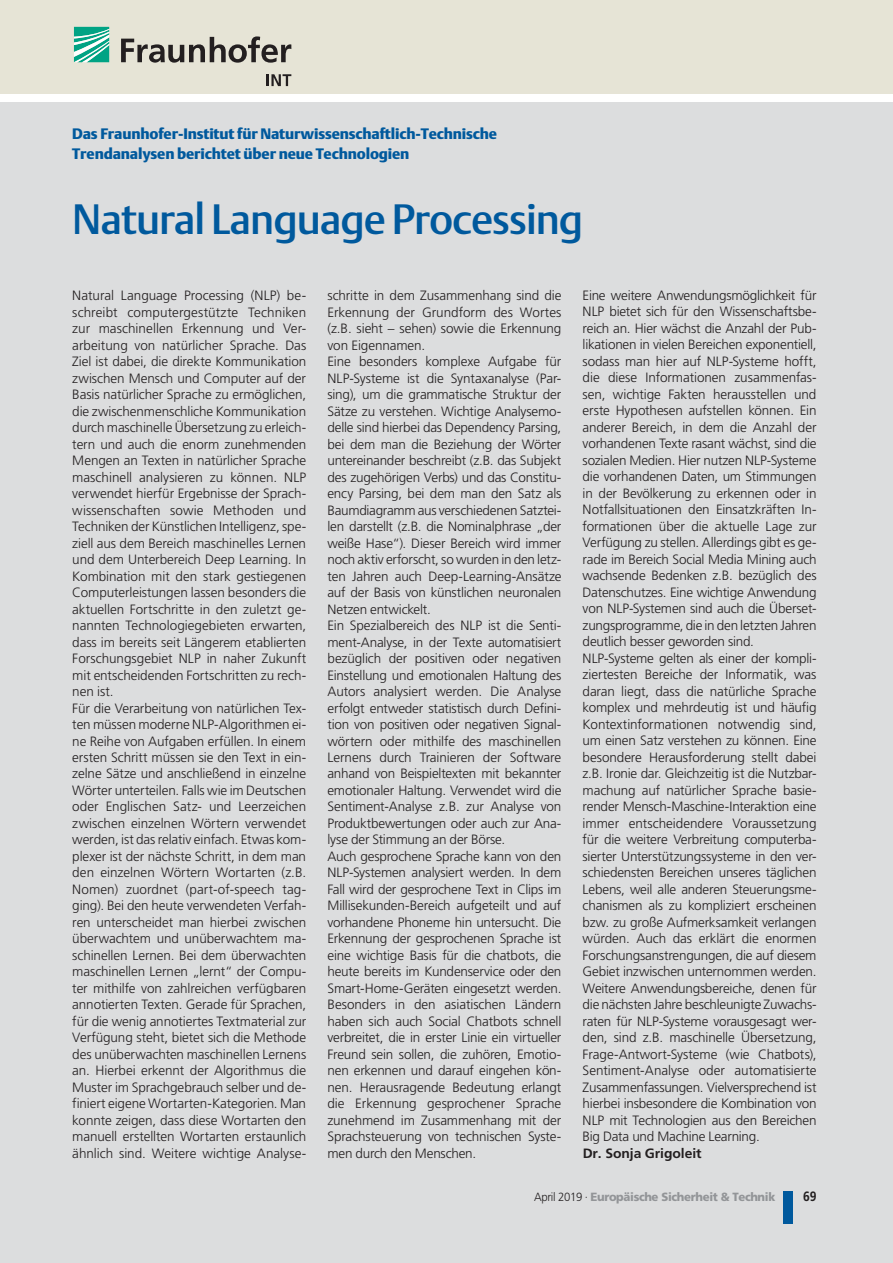
<style>
.page{position:relative;width:893px;height:1263px;background:#fff}
.page>*{position:absolute;margin:0;border:0;box-sizing:border-box;transform-origin:0 0}
.t1{font:42px "DTL Argo T Medium";letter-spacing:-.025em;color:#00599d}
.t2{font:15px/19.5px "DTL Argo T Black";letter-spacing:-.01em;color:#00599d}
.t3{font:300 13.5px/16.5px "Frutiger LT Pro";letter-spacing:-.01em;color:#231f20}
.t4{font:700 13.5px "Frutiger LT Pro";letter-spacing:-.005em;color:#231f20}
.t5{font:700 13.5px "Frutiger";color:#231f20;scale:.9 1}
.t6{font:900 11.85px "Frutiger";letter-spacing:-.03em;color:#939598;scale:.96 1}
.s1{font-family:"Frutiger LT Pro";font-weight:300;color:#231f20}
</style>
<div class="page">
<div style="left:0;top:102px;width:893px;height:1161px;background:#dcddde"></div>
<div style="left:783px;top:1191px;width:9px;height:33px;background:#00599d"></div>
<div style="left:0;top:0;width:893px;height:94px;background:#e6e4d6"></div>
<svg style="left:74px;top:27px;width:35px;height:35px"></svg>
<svg style="left:121px;top:36px;width:170px;height:27px"></svg>
<svg style="left:266px;top:74px;width:25px;height:12px"></svg>
<p class="t2" style="left:72px;top:126px;width:426px">Das Fraunhofer-Institut für Naturwissenschaftlich-Technische<br>Trendanalysen berichtet über neue Technologien</p>
<h1 class="t1" style="left:72px;top:201px;width:512px">Natural Language Processing</h1>
<p class="t3" style="left:72px;top:288px;width:236px">Natural Language Processing (NLP) be&shy;schreibt computergestützte Techniken zur maschinellen Erkennung und Ver&shy;arbeitung von natürlicher Sprache. Das Ziel ist dabei, die direkte Kommunikation zwischen Mensch und Computer auf der Basis natürlicher Sprache zu ermöglichen, die zwischenmenschliche Kommunikation durch maschinelle Übersetzung zu erleich&shy;tern und auch die enorm zunehmenden Mengen an Texten in natürlicher Sprache maschinell analysieren zu können. NLP verwendet hierfür Ergebnisse der Sprach&shy;wissenschaften sowie Methoden und Techniken der Künstlichen Intelligenz, spe&shy;ziell aus dem Bereich maschinelles Lernen und dem Unterbereich Deep Learning. In Kombination mit den stark gestiegenen Computerleistungen lassen besonders die aktuellen Fortschritte in den zuletzt ge&shy;nannten Technologiegebieten erwarten, dass im bereits seit Längerem etablierten Forschungsgebiet NLP in naher Zukunft mit entscheidenden Fortschritten zu rech&shy;nen ist.<br>Für die Verarbeitung von natürlichen Tex&shy;ten müssen moderne NLP-Algorithmen ei&shy;ne Reihe von Aufgaben erfüllen. In einem ersten Schritt müssen sie den Text in ein&shy;zelne Sätze und anschließend in einzelne Wörter unterteilen. Falls wie im Deutschen oder Englischen Satz- und Leerzeichen zwischen einzelnen Wörtern verwendet werden, ist das relativ einfach. Etwas kom&shy;plexer ist der nächste Schritt, in dem man den einzelnen Wörtern Wortarten (z.B.<br>Nomen) zuordnet (part-of-speech tag&shy;ging). Bei den heute verwendeten Verfah&shy;ren unterscheidet man hierbei zwischen überwachtem und unüberwachtem ma&shy;schinellen Lernen. Bei dem überwachten maschinellen Lernen „lernt“ der Compu&shy;ter mithilfe von zahlreichen verfügbaren annotierten Texten. Gerade für Sprachen, für die wenig annotiertes Textmaterial zur Verfügung steht, bietet sich die Methode des unüberwachten maschinellen Lernens an. Hierbei erkennt der Algorithmus die Muster im Sprachgebrauch selber und de&shy;finiert eigene Wortarten-Kategorien. Man konnte zeigen, dass diese Wortarten den manuell erstellten Wortarten erstaunlich ähnlich sind. Weitere wichtige Analyse-</p>
<p class="t3" style="left:583px;top:288px;width:235px">Eine weitere Anwendungsmöglichkeit für NLP bietet sich für den Wissenschaftsbe&shy;reich an. Hier wächst die Anzahl der Pub&shy;likationen in vielen Bereichen exponentiell, sodass man hier auf NLP-Systeme hofft, die diese Informationen zusammenfas&shy;sen, wichtige Fakten herausstellen und erste Hypothesen aufstellen können. Ein anderer Bereich, in dem die Anzahl der vorhandenen Texte rasant wächst, sind die sozialen Medien. Hier nutzen NLP-Systeme die vorhandenen Daten, um Stimmungen in der Bevölkerung zu erkennen oder in Notfallsituationen den Einsatzkräften In&shy;formationen über die aktuelle Lage zur Verfügung zu stellen. Allerdings gibt es ge&shy;rade im Bereich Social Media Mining auch wachsende Bedenken z.B. bezüglich des Datenschutzes. Eine wichtige Anwendung von NLP-Systemen sind auch die Überset&shy;zungsprogramme, die in den letzten Jahren deutlich besser geworden sind.<br>NLP-Systeme gelten als einer der kompli&shy;ziertesten Bereiche der Informatik, was daran liegt, dass die natürliche Sprache komplex und mehrdeutig ist und häufig Kontextinformationen notwendig sind, um einen Satz verstehen zu können. Eine besondere Herausforderung stellt dabei z.B. Ironie dar. Gleichzeitig ist die Nutzbar&shy;machung auf natürlicher Sprache basie&shy;render Mensch-Maschine-Interaktion eine immer entscheidendere Voraussetzung für die weitere Verbreitung computerba&shy;sierter Unterstützungssysteme in den ver&shy;schiedensten Bereichen unseres täglichen Lebens, weil alle anderen Steuerungsme&shy;chanismen als zu kompliziert erscheinen bzw. zu große Aufmerksamkeit verlangen würden. Auch das erklärt die enormen Forschungsanstrengungen, die auf diesem Gebiet inzwischen unternommen werden.<br>Weitere Anwendungsbereiche, denen für die nächsten Jahre beschleunigte Zuwachs&shy;raten für NLP-Systeme vorausgesagt wer&shy;den, sind z.B. maschinelle Übersetzung, Frage-Antwort-Systeme (wie Chatbots), Sentiment-Analyse oder automatisierte Zusammenfassungen. Vielversprechend ist hierbei insbesondere die Kombination von NLP mit Technologien aus den Bereichen Big Data und Machine Learning.</p>
<p class="t3" style="left:327px;top:288px;width:235px">schritte in dem Zusammenhang sind die Erkennung der Grundform des Wortes (z.B. sieht – sehen) sowie die Erkennung von Eigennamen.<br>Eine besonders komplexe Aufgabe für NLP-Systeme ist die Syntaxanalyse (Par&shy;sing), um die grammatische Struktur der Sätze zu verstehen. Wichtige Analysemo&shy;delle sind hierbei das Dependency Parsing, bei dem man die Beziehung der Wörter untereinander beschreibt (z.B. das Subjekt des zugehörigen Verbs) und das Constitu&shy;ency Parsing, bei dem man den Satz als Baumdiagramm aus verschiedenen Satztei&shy;len darstellt (z.B. die Nominalphrase „der weiße Hase“). Dieser Bereich wird immer noch aktiv erforscht, so wurden in den letz&shy;ten Jahren auch Deep-Learning-Ansätze auf der Basis von künstlichen neuronalen Netzen entwickelt.<br>Ein Spezialbereich des NLP ist die Senti&shy;ment-Analyse, in der Texte automatisiert bezüglich der positiven oder negativen Einstellung und emotionalen Haltung des Autors analysiert werden. Die Analyse erfolgt entweder statistisch durch Defini&shy;tion von positiven oder negativen Signal&shy;wörtern oder mithilfe des maschinellen Lernens durch Trainieren der Software anhand von Beispieltexten mit bekannter emotionaler Haltung. Verwendet wird die Sentiment-Analyse z.B. zur Analyse von Produktbewertungen oder auch zur Ana&shy;lyse der Stimmung an der Börse.<br>Auch gesprochene Sprache kann von den NLP-Systemen analysiert werden. In dem Fall wird der gesprochene Text in Clips im Millisekunden-Bereich aufgeteilt und auf vorhandene Phoneme hin untersucht. Die Erkennung der gesprochenen Sprache ist eine wichtige Basis für die chatbots, die heute bereits im Kundenservice oder den Smart-Home-Geräten eingesetzt werden.<br>Besonders in den asiatischen Ländern haben sich auch Social Chatbots schnell verbreitet, die in erster Linie ein virtueller Freund sein sollen, die zuhören, Emotio&shy;nen erkennen und darauf eingehen kön&shy;nen. Herausragende Bedeutung erlangt die Erkennung gesprochener Sprache zunehmend im Zusammenhang mit der Sprachsteuerung von technischen Syste&shy;men durch den Menschen.</p>
<p class="t4" style="left:583px;top:1148px;width:120px">Dr. Sonja Grigoleit</p>
<p class="t6" style="left:534px;top:1192px;width:253px"><span class="s1">April 2019 ·</span> Europäische Sicherheit &amp; Technik</p>
<p class="t5" style="left:803px;top:1191px;width:17px">69</p>
</div>
